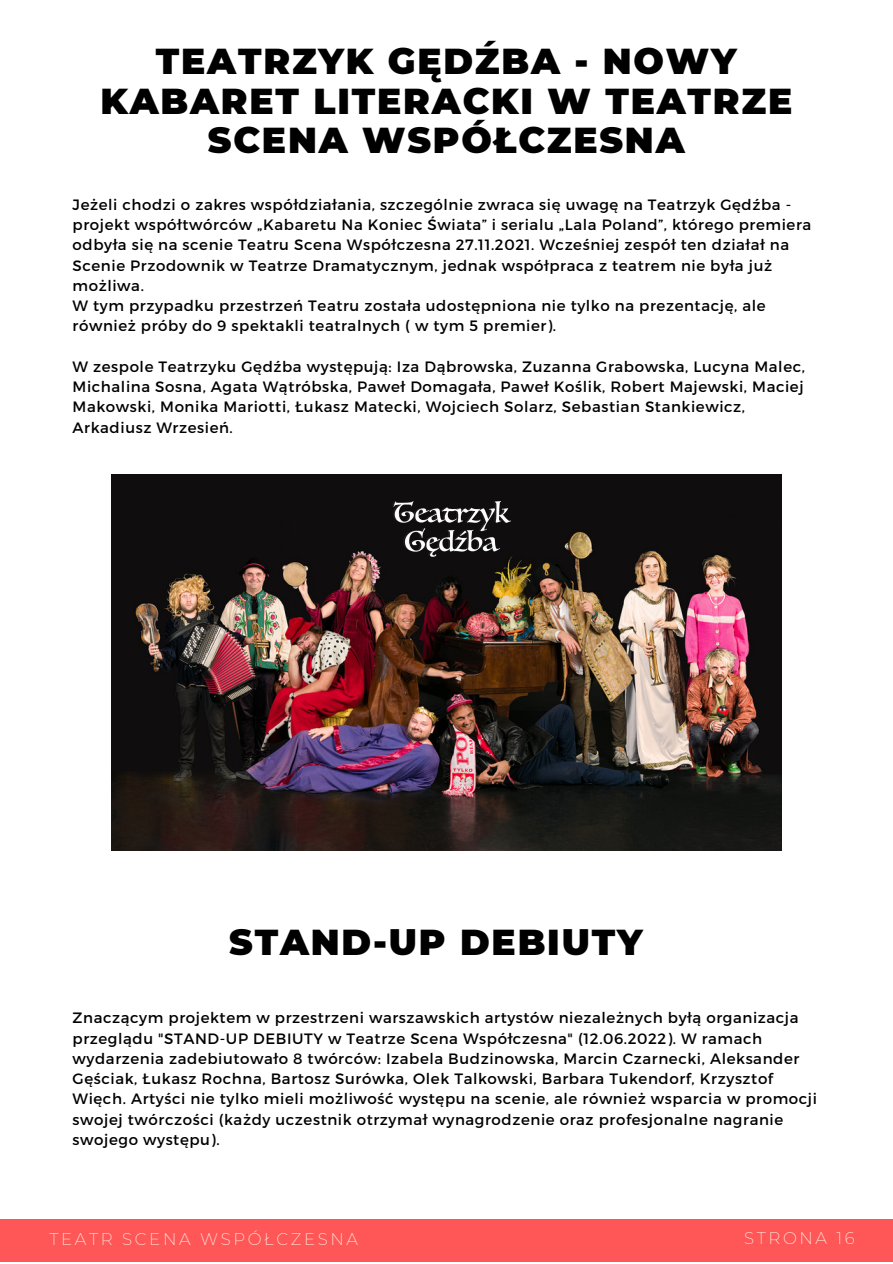
<style>
.page{position:relative;width:893px;height:1264px;background:#fff}
.page>*{position:absolute;margin:0;border:0;box-sizing:border-box;transform-origin:0 0}
.t1{font:900 36px/39.3px "Montserrat";letter-spacing:.05em;color:#000;text-align:center}
.t2{font:200 16.5px "Montserrat";letter-spacing:.16em;color:#fff9ed}
.t3{font:15px/20.2px "Montserrat";letter-spacing:.04em;color:#000}
</style>
<div class="page">
<img style="left:112px;top:474px;width:669px;height:376px">
<img style="left:350px;top:474px;width:192px;height:106px">
<div style="left:0;top:1219px;width:892px;height:41px;background:#ff5757"></div>
<h1 class="t1" style="left:100px;top:42px;width:693px">TEATRZYK GĘDŹBA - NOWY<br>KABARET LITERACKI W TEATRZE<br>SCENA WSPÓŁCZESNA</h1>
<p class="t3" style="left:73px;top:194px;width:740px">Jeżeli chodzi o zakres współdziałania, szczególnie zwraca się uwagę na Teatrzyk Gędźba - projekt współtwórców „Kabaretu Na Koniec Świata” i serialu „Lala Poland”, którego premiera odbyła się na scenie Teatru Scena Współczesna 27.11.2021. Wcześniej zespół ten działał na Scenie Przodownik w Teatrze Dramatycznym, jednak współpraca z teatrem nie była już możliwa.<br>W tym przypadku przestrzeń Teatru została udostępniona nie tylko na prezentację, ale również próby do 9 spektakli teatralnych ( w tym 5 premier).</p>
<p class="t3" style="left:73px;top:356px;width:733px">W zespole Teatrzyku Gędźba występują: Iza Dąbrowska, Zuzanna Grabowska, Lucyna Malec, Michalina Sosna, Agata Wątróbska, Paweł Domagała, Paweł Koślik, Robert Majewski, Maciej Makowski, Monika Mariotti, Łukasz Matecki, Wojciech Solarz, Sebastian Stankiewicz, Arkadiusz Wrzesień.</p>
<h1 class="t1" style="left:229px;top:922px;width:415px">STAND-UP DEBIUTY</h1>
<p class="t3" style="left:73px;top:1007px;width:746px">Znaczącym projektem w przestrzeni warszawskich artystów niezależnych byłą organizacja przeglądu "STAND-UP DEBIUTY w Teatrze Scena Współczesna" (12.06.2022). W ramach wydarzenia zadebiutowało 8 twórców: Izabela Budzinowska, Marcin Czarnecki, Aleksander Gęściak, Łukasz Rochna, Bartosz Surówka, Olek Talkowski, Barbara Tukendorf, Krzysztof Więch. Artyści nie tylko mieli możliwość występu na scenie, ale również wsparcia w promocji swojej twórczości (każdy uczestnik otrzymał wynagrodzenie oraz profesjonalne nagranie swojego występu).</p>
<p class="t2" style="left:49px;top:1228px;width:310px">TEATR SCENA WSPÓŁCZESNA</p>
<p class="t2" style="left:744px;top:1228px;width:112px">STRONA 16</p>
</div>
